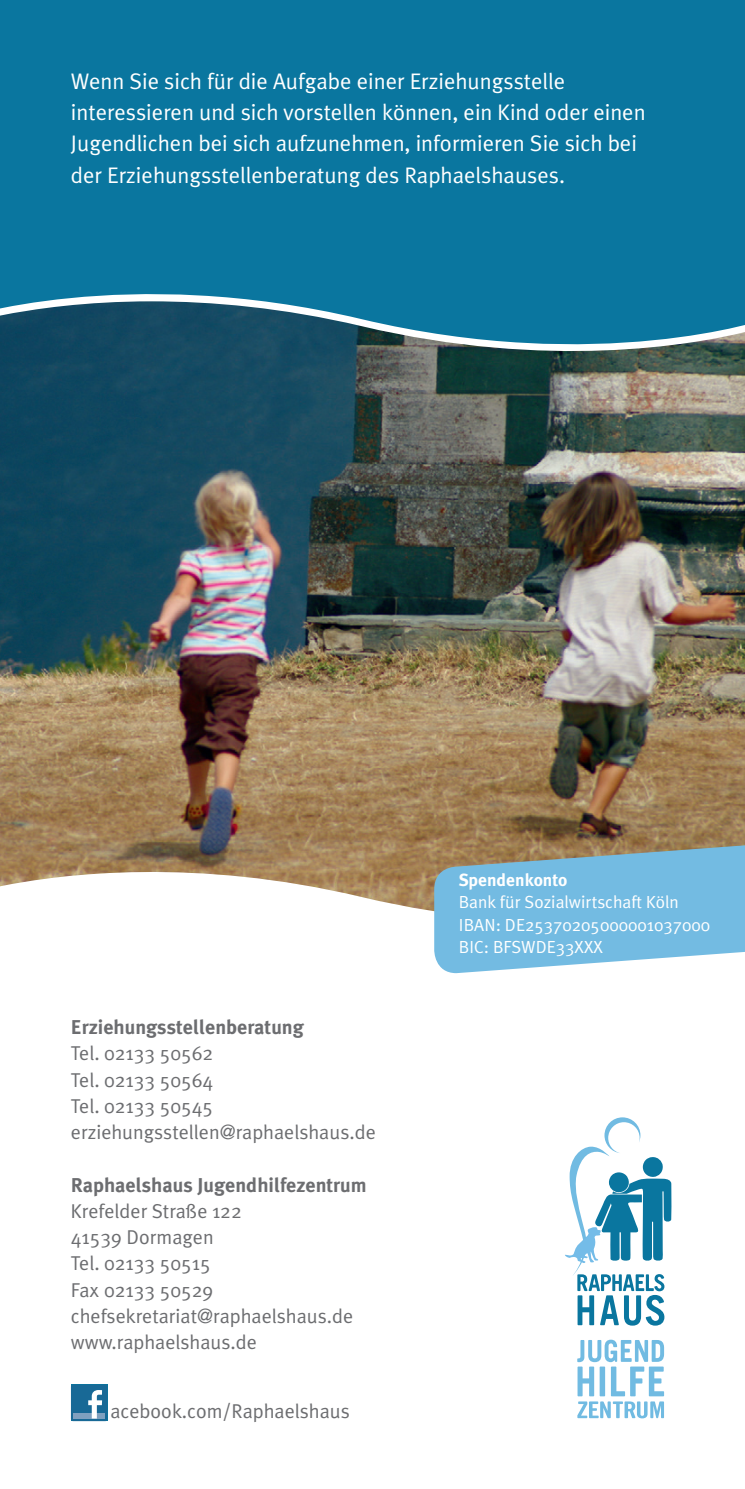
<style>
.page{position:relative;width:745px;height:1489px;background:#fff}
.page>*{position:absolute;margin:0;border:0;box-sizing:border-box;transform-origin:0 0}
.t1{font:22.5px/31.2px "Meta Plus Normal";color:#fff}
.t2{font:20px/26.2px "Meta Plus Normal";color:#6c6d70}
.t3{font:700 20px "Meta Plus";color:#6c6d70}
.t4{font:17.5px/22.5px "Meta Plus Normal";color:#fff}
.t5{font:700 17.5px "Meta Plus";color:#fff}
</style>
<div class="page">
<img style="left:0;top:375px;width:744px;height:537px">
<svg style="left:0;top:0;width:744px;height:375px;background:#117397"></svg>
<div style="left:71px;top:1384px;width:36px;height:36px;background:#106f9a"></div>
<div style="left:71px;top:1384px;width:36px;height:36px;background:#186996;border-radius:2px"></div>
<div style="left:73px;top:1413px;width:32px;height:5px;background:#7fa0bf"></div>
<svg style="left:88px;top:1390px;width:14px;height:28px"></svg>
<svg style="left:434px;top:843px;width:310px;height:130px;background:#83b9d3"></svg>
<svg style="left:577px;top:1339px;width:86px;height:79px"></svg>
<svg style="left:565px;top:1117px;width:106px;height:208px"></svg>
<p class="t1" style="left:71px;top:65px;width:576px">Wenn Sie sich für die Aufgabe einer Erziehungsstelle interessieren und sich vorstellen können, ein Kind oder einen Jugendlichen bei sich aufzunehmen, informieren Sie sich bei der Erziehungsstellenberatung des Raphaelshauses.</p>
<p class="t3" style="left:71px;top:1015px;width:234px">Erziehungsstellenberatung</p>
<p class="t2" style="left:71px;top:1040px;width:306px">Tel. 02133 50562<br>Tel. 02133 50564<br>Tel. 02133 50545 erziehungsstellen@raphaelshaus.de</p>
<p class="t3" style="left:71px;top:1173px;width:297px">Raphaelshaus Jugendhilfezentrum</p>
<p class="t2" style="left:71px;top:1197px;width:284px">Krefelder Straße 122<br>41539 Dormagen<br>Tel. 02133 50515<br>Fax 02133 50529 chefsekretariat@raphaelshaus.de www.raphaelshaus.de</p>
<p class="t2" style="left:110px;top:1397px;width:241px">acebook.com/Raphaelshaus</p>
<p class="t5" style="left:458px;top:869px;width:110px">Spendenkonto</p>
<p class="t4" style="left:458px;top:890px;width:253px">Bank für Sozialwirtschaft Köln<br>IBAN: DE25370205000001037000<br>BIC: BFSWDE33XXX</p>
</div>
